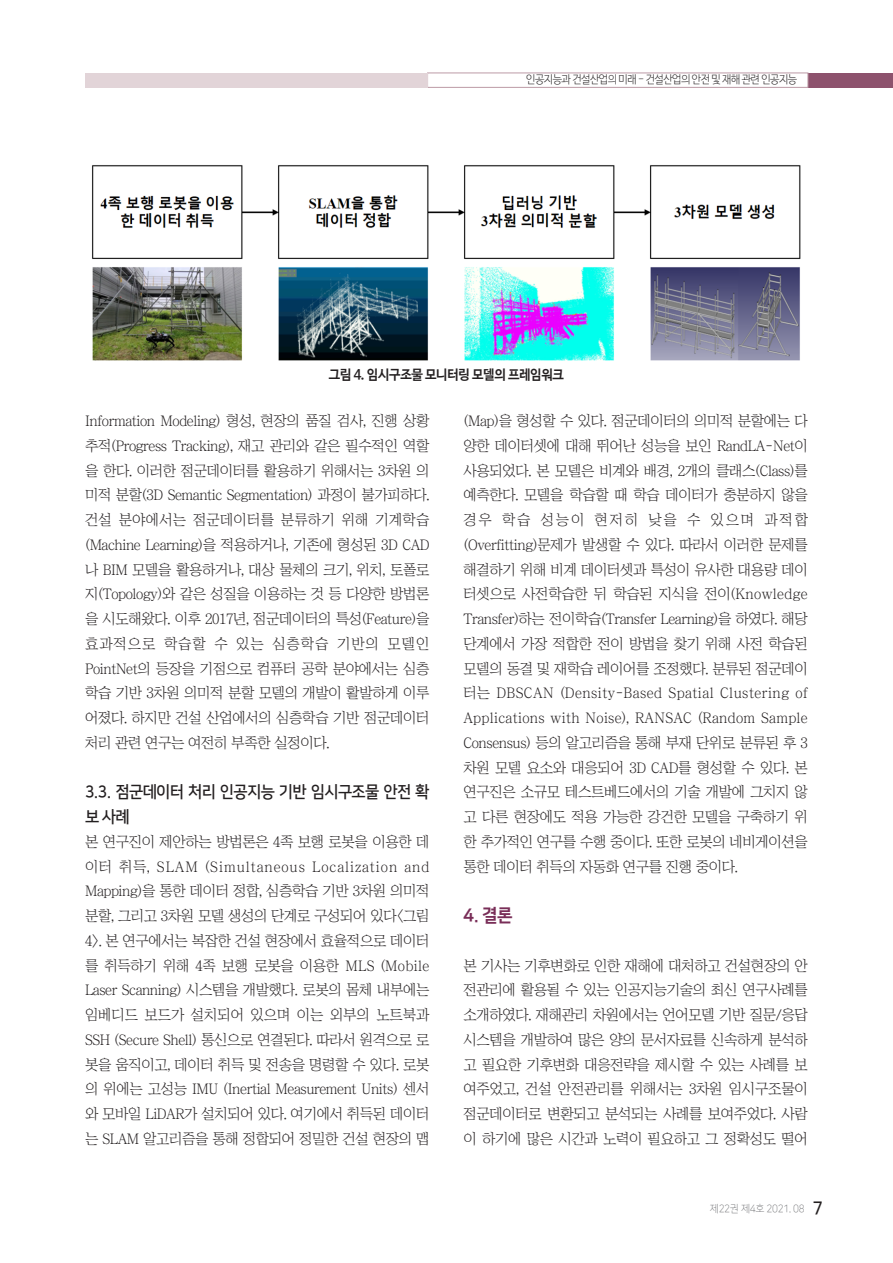
<style>
.page{position:relative;width:893px;height:1263px;background:#fff}
.page>*{position:absolute;margin:0;border:0;box-sizing:border-box;transform-origin:0 0}
._1{font:18px "Nanum Square EB";color:#792e58;scale:.95 1}
._1_1{font:16.5px/24.8px "Nanum Square B";letter-spacing:-.04em;color:#231f20;scale:.95 1}
.본문-신{font:14.7px/24.8px "Chosunilbo NM";letter-spacing:-.025em;color:#231f20;text-align:justify}
.표제목{font:700 13.5px "Nanum Barun Gothic";letter-spacing:-.025em;color:#231f20;scale:.95 1}
.정규{font:300 11.25px "Nanum Barun Gothic";letter-spacing:-.045em;color:#231f20;scale:.93 1}
.t1{font:10.5px "Nanum Square L";letter-spacing:-.025em;color:#6c6d70;scale:.95 1}
.s1{font-family:"Nanum Square B";font-size:18px;color:#231f20}
</style>
<div class="page">
<div style="left:808px;top:73px;width:85px;height:15px;background:#8d526d"></div>
<div style="left:427px;top:73px;width:381px;height:15px;border:1px solid #bc9aa6"></div>
<img style="left:92px;top:165px;width:709px;height:196px">
<div style="left:85px;top:73px;width:343px;height:15px;background:#e2d4d8"></div>
<p class="정규" style="left:526px;top:74px;width:293px">인공지능과 건설산업의 미래 - 건설산업의 안전 및 재해 관련 인공지능</p>
<p class="표제목" style="left:329px;top:368px;width:249px">그림 4. 임시구조물 모니터링 모델의 프레임워크</p>
<p class="본문-신" style="left:85px;top:408px;width:346px">Information Modeling) 형성, 현장의 품질 검사, 진행 상황 추적(Progress Tracking), 재고 관리와 같은 필수적인 역할 을 한다. 이러한 점군데이터를 활용하기 위해서는 3차원 의 미적 분할(3D Semantic Segmentation) 과정이 불가피하다. 건설 분야에서는 점군데이터를 분류하기 위해 기계학습 (Machine Learning)을 적용하거나, 기존에 형성된 3D CAD 나 BIM 모델을 활용하거나, 대상 물체의 크기, 위치, 토폴로 지(Topology)와 같은 성질을 이용하는 것 등 다양한 방법론 을 시도해왔다. 이후 2017년, 점군데이터의 특성(Feature)을 효과적으로 학습할 수 있는 심층학습 기반의 모델인 PointNet의 등장을 기점으로 컴퓨터 공학 분야에서는 심층 학습 기반 3차원 의미적 분할 모델의 개발이 활발하게 이루 어졌다. 하지만 건설 산업에서의 심층학습 기반 점군데이터 처리 관련 연구는 여전히 부족한 실정이다.</p>
<p class="_1_1" style="left:85px;top:780px;width:364px">3.3. 점군데이터 처리 인공지능 기반 임시구조물 안전 확 보 사례</p>
<p class="본문-신" style="left:85px;top:829px;width:346px">본 연구진이 제안하는 방법론은 4족 보행 로봇을 이용한 데 이터 취득, SLAM (Simultaneous Localization and Mapping)을 통한 데이터 정합, 심층학습 기반 3차원 의미적 분할, 그리고 3차원 모델 생성의 단계로 구성되어 있다&lt;그림 4&gt;. 본 연구에서는 복잡한 건설 현장에서 효율적으로 데이터 를 취득하기 위해 4족 보행 로봇을 이용한 MLS (Mobile Laser Scanning) 시스템을 개발했다. 로봇의 몸체 내부에는 임베디드 보드가 설치되어 있으며 이는 외부의 노트북과 SSH (Secure Shell) 통신으로 연결된다. 따라서 원격으로 로 봇을 움직이고, 데이터 취득 및 전송을 명령할 수 있다. 로봇 의 위에는 고성능 IMU (Inertial Measurement Units) 센서 와 모바일 LiDAR가 설치되어 있다. 여기에서 취득된 데이터 는 SLAM 알고리즘을 통해 정합되어 정밀한 건설 현장의 맵</p>
<p class="본문-신" style="left:463px;top:408px;width:346px">(Map)을 형성할 수 있다. 점군데이터의 의미적 분할에는 다 양한 데이터셋에 대해 뛰어난 성능을 보인 RandLA-Net이 사용되었다. 본 모델은 비계와 배경, 2개의 클래스(Class)를 예측한다. 모델을 학습할 때 학습 데이터가 충분하지 않을 경우 학습 성능이 현저히 낮을 수 있으며 과적합 (Overfitting)문제가 발생할 수 있다. 따라서 이러한 문제를 해결하기 위해 비계 데이터셋과 특성이 유사한 대용량 데이 터셋으로 사전학습한 뒤 학습된 지식을 전이(Knowledge Transfer)하는 전이학습(Transfer Learning)을 하였다. 해당 단계에서 가장 적합한 전이 방법을 찾기 위해 사전 학습된 모델의 동결 및 재학습 레이어를 조정했다. 분류된 점군데이 터는 DBSCAN (Density-Based Spatial Clustering of Applications with Noise), RANSAC (Random Sample Consensus) 등의 알고리즘을 통해 부재 단위로 분류된 후 3 차원 모델 요소와 대응되어 3D CAD를 형성할 수 있다. 본 연구진은 소규모 테스트베드에서의 기술 개발에 그치지 않 고 다른 현장에도 적용 가능한 강건한 모델을 구축하기 위 한 추가적인 연구를 수행 중이다. 또한 로봇의 네비게이션을 통한 데이터 취득의 자동화 연구를 진행 중이다.</p>
<p class="_1" style="left:463px;top:905px;width:53px">4. 결론</p>
<p class="본문-신" style="left:463px;top:953px;width:346px">본 기사는 기후변화로 인한 재해에 대처하고 건설현장의 안 전관리에 활용될 수 있는 인공지능기술의 최신 연구사례를 소개하였다. 재해관리 차원에서는 언어모델 기반 질문/응답 시스템을 개발하여 많은 양의 문서자료를 신속하게 분석하 고 필요한 기후변화 대응전략을 제시할 수 있는 사례를 보 여주었고, 건설 안전관리를 위해서는 3차원 임시구조물이 점군데이터로 변환되고 분석되는 사례를 보여주었다. 사람 이 하기에 많은 시간과 노력이 필요하고 그 정확성도 떨어</p>
<p class="t1" style="left:710px;top:1203px;width:120px">제22권 제4호 2021. 08 <span class="s1">7</span></p>
</div>
